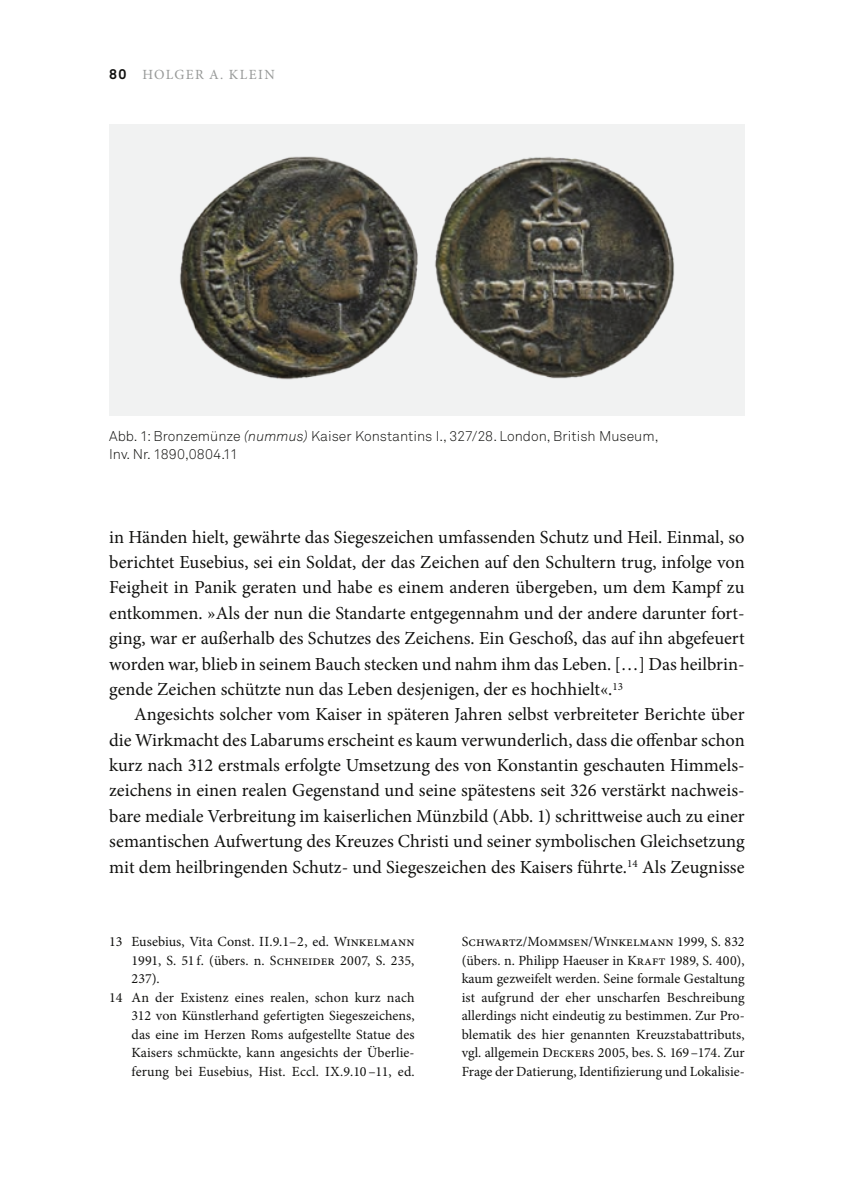
<style>
.page{position:relative;width:844px;height:1191px;background:#fff}
.page>*{position:absolute;margin:0;border:0;box-sizing:border-box;transform-origin:0 0}
.t1{font:18.38px "Minion Pro";color:#11110f}
.t2{font:14px/18.6px "Minion Pro";letter-spacing:.005em;color:#11110f;text-align:justify}
.t3{font:300 14px/18.6px "Akkurat";color:#11110f}
.t4{font:14px "Minion Pro";color:#979998}
.s1{font-family:"Akkurat";font-weight:700;color:#11110f}
.s2{font-style:italic}
</style>
<div class="page">
<div style="left:109px;top:124px;width:635px;height:292px;background:#f1f2f2"></div>
<img style="left:180px;top:156px;width:495px;height:224px">
<hr style="left:843px;top:124px;width:1px;height:292px;background:#f1f2f2">
<p class="t4" style="left:109px;top:66px;width:56px"><span class="s1">80</span> Holger</p>
<p class="t4" style="left:209px;top:66px;width:41px">A. Klein</p>
<p class="t3" style="left:109px;top:427px;width:550px">Abb. 1: Bronzemünze <span class="s2">(nummus)</span> Kaiser Konstantins I., 327/28. London, British Museum,<br>Inv. Nr. 1890,0804.11</p>
<p class="t1" style="left:109px;top:524px;width:636px">in Händen hielt, gewährte das Siegeszeichen umfassenden Schutz und Heil. Einmal, so</p>
<p class="t1" style="left:109px;top:550px;width:636px">berichtet Eusebius, sei ein Soldat, der das Zeichen auf den Schultern trug, infolge von</p>
<p class="t1" style="left:109px;top:575px;width:636px">Feigheit in Panik geraten und habe es einem anderen übergeben, um dem Kampf zu</p>
<p class="t1" style="left:109px;top:600px;width:637px">entkommen. »Als der nun die Standarte entgegennahm und der andere darunter fort-</p>
<p class="t1" style="left:109px;top:626px;width:636px">ging, war er außerhalb des Schutzes des Zeichens. Ein Geschoß, das auf ihn abgefeuert</p>
<p class="t1" style="left:109px;top:651px;width:636px">worden war, blieb in seinem Bauch stecken und nahm ihm das Leben. […] Das heilbrin-</p>
<p class="t1" style="left:109px;top:676px;width:515px">gende Zeichen schützte nun das Leben desjenigen, der es hochhielt«.<sup>13</sup></p>
<p class="t1" style="left:134px;top:702px;width:612px">Angesichts solcher vom Kaiser in späteren Jahren selbst verbreiteter Berichte über</p>
<p class="t1" style="left:109px;top:727px;width:637px">die Wirkmacht des Labarums erscheint es kaum verwunderlich, dass die offenbar schon</p>
<p class="t1" style="left:109px;top:753px;width:636px">kurz nach 312 erstmals erfolgte Umsetzung des von Konstantin geschauten Himmels-</p>
<p class="t1" style="left:109px;top:778px;width:637px">zeichens in einen realen Gegenstand und seine spätestens seit 326 verstärkt nachweis-</p>
<p class="t1" style="left:109px;top:803px;width:637px">bare mediale Verbreitung im kaiserlichen Münzbild (Abb. 1) schrittweise auch zu einer</p>
<p class="t1" style="left:109px;top:829px;width:637px">semantischen Aufwertung des Kreuzes Christi und seiner symbolischen Gleichsetzung</p>
<p class="t1" style="left:109px;top:854px;width:636px">mit dem heilbringenden Schutz- und Siegeszeichen des Kaisers führte.<sup>14</sup> Als Zeugnisse</p>
<p class="t2" style="left:109px;top:932px;width:307px">13 Eusebius, Vita Const. II.9.1–2, ed. Winkelmann</p>
<p class="t2" style="left:131px;top:951px;width:284px">1991, S. 51 f. (übers. n. Schneider 2007, S. 235,</p>
<p class="t2" style="left:131px;top:969px;width:30px">237).</p>
<p class="t2" style="left:109px;top:988px;width:307px">14 An der Existenz eines realen, schon kurz nach</p>
<p class="t2" style="left:131px;top:1006px;width:284px">312 von Künstlerhand gefertigten Siegeszeichens,</p>
<p class="t2" style="left:131px;top:1025px;width:284px">das eine im Herzen Roms aufgestellte Statue des</p>
<p class="t2" style="left:131px;top:1043px;width:284px">Kaisers schmückte, kann angesichts der Überlie-</p>
<p class="t2" style="left:131px;top:1062px;width:284px">ferung bei Eusebius, Hist. Eccl. IX.9.10 –11, ed.</p>
<p class="t2" style="left:461px;top:932px;width:284px">Schwartz/Mommsen/Winkelmann 1999, S. 832 (übers. n. Philipp Haeuser in Kraft 1989, S. 400), kaum gezweifelt werden. Seine formale Gestaltung ist aufgrund der eher unscharfen Beschreibung allerdings nicht eindeutig zu bestimmen. Zur Pro&shy;blematik des hier genannten Kreuzstabattributs, vgl. allgemein Deckers 2005, bes. S. 169–174. Zur Frage der Datierung, Identifizierung und Lokalisie-</p>
</div>
